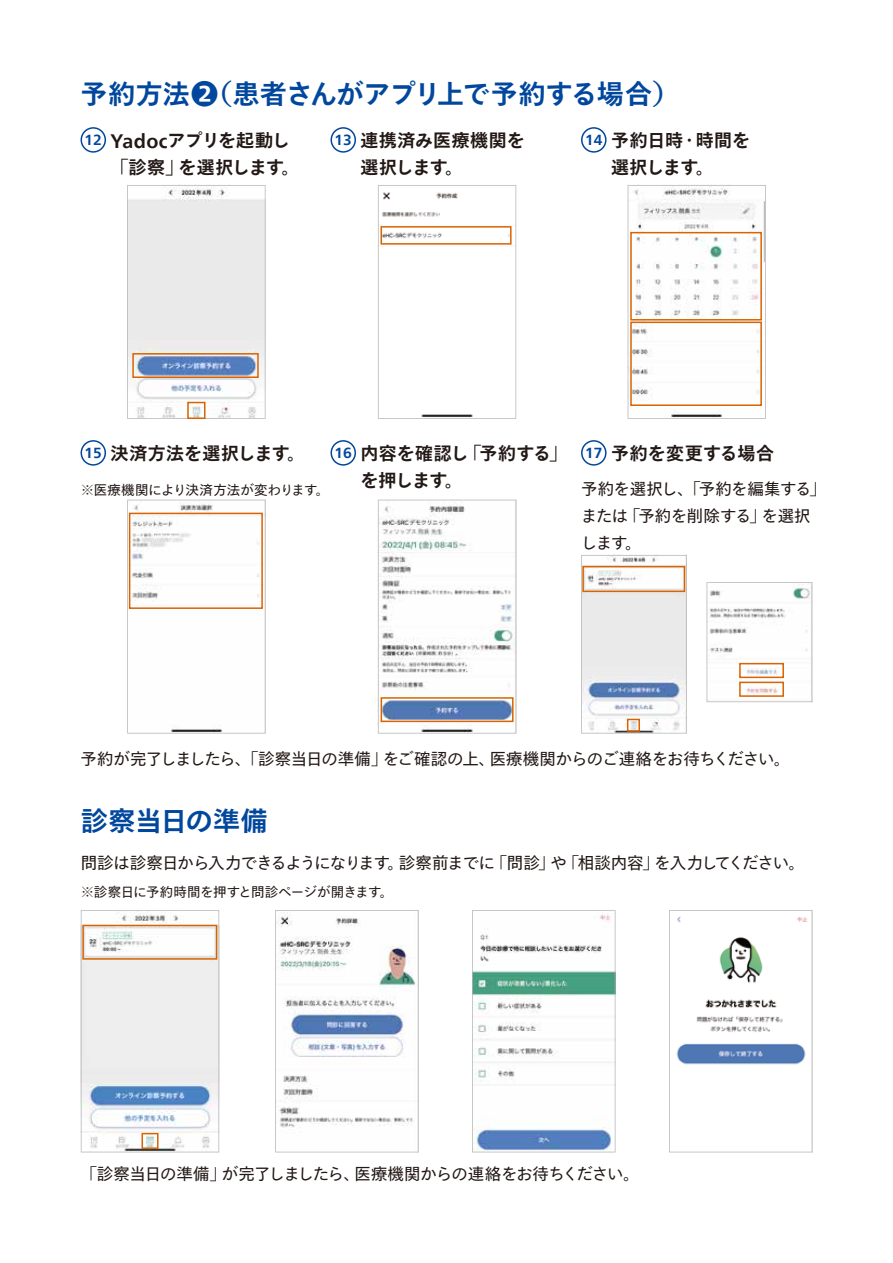
<style>
.page{position:relative;width:893px;height:1263px;background:#fff}
.page>*{position:absolute;margin:0;border:0;box-sizing:border-box;transform-origin:0 0}
.t1{font:700 27px "Tazugane Gothic Std N";letter-spacing:-.005em;color:#00479d}
.t2{font:700 18px/27px "Tazugane Gothic Std N";letter-spacing:.005em;color:#221815}
.t3{font:700 18px/27px "Tazugane Gothic Std N";letter-spacing:-.045em;color:#221815}
.t4{font:700 18px/27px "Tazugane Gothic Std N";letter-spacing:-.02em;color:#221815}
.t5{font:16.5px/27px "Tazugane Gothic Std N";letter-spacing:-.045em;color:#221815}
.t6{font:700 14.55px "Neue Frutiger World";color:#00479d}
.t7{font:13.5px "Tazugane Gothic Std N";letter-spacing:-.035em;color:#221815}
.t8{font:13.5px "Tazugane Gothic Std N";letter-spacing:-.01em;color:#221815}
.s1{font-family:"Neue Frutiger World";font-size:19.5px}
.s2{font-family:"Neue Frutiger World";font-size:14.55px;color:#00479d}
</style>
<div class="page">
<svg style="left:127px;top:500px;width:139px;height:233px"></svg>
<svg style="left:378px;top:500px;width:138px;height:233px"></svg>
<svg style="left:581px;top:555px;width:106px;height:178px"></svg>
<svg style="left:127px;top:185px;width:139px;height:234px"></svg>
<svg style="left:378px;top:185px;width:138px;height:234px"></svg>
<div style="left:187px;top:402px;width:18px;height:17px;border:2px solid #d96300"></div>
<div style="left:132px;top:353px;width:127px;height:25px;border:2px solid #d96300"></div>
<div style="left:381px;top:697px;width:133px;height:25px;border:2px solid #d96300"></div>
<div style="left:380px;top:226px;width:132px;height:19px;border:2px solid #d96300"></div>
<svg style="left:81px;top:127px;width:25px;height:26px"></svg>
<svg style="left:330px;top:127px;width:26px;height:26px"></svg>
<svg style="left:581px;top:127px;width:26px;height:26px"></svg>
<svg style="left:81px;top:440px;width:25px;height:26px"></svg>
<svg style="left:330px;top:440px;width:26px;height:26px"></svg>
<svg style="left:581px;top:440px;width:26px;height:26px"></svg>
<svg style="left:81px;top:910px;width:138px;height:242px"></svg>
<div style="left:141px;top:1133px;width:18px;height:16px;border:2px solid #d96300"></div>
<div style="left:82px;top:925px;width:135px;height:35px;border:2px solid #d96300"></div>
<svg style="left:628px;top:185px;width:138px;height:234px"></svg>
<svg style="left:669px;top:910px;width:143px;height:242px"></svg>
<svg style="left:472px;top:910px;width:143px;height:242px"></svg>
<svg style="left:275px;top:910px;width:144px;height:242px"></svg>
<div style="left:129px;top:513px;width:134px;height:96px;border:2px solid #d96300"></div>
<div style="left:582px;top:566px;width:103px;height:26px;border:2px solid #d96300"></div>
<svg style="left:707px;top:582px;width:105px;height:120px"></svg>
<div style="left:739px;top:663px;width:45px;height:15px;border:2px solid #d96300"></div>
<div style="left:739px;top:682px;width:45px;height:15px;border:2px solid #d96300"></div>
<div style="left:627px;top:719px;width:13px;height:13px;border:2px solid #d96300"></div>
<h1 class="t1" style="left:80px;top:75px;width:601px">予約方法❷（患者さんがアプリ上で予約する場合）</h1>
<p class="t3" style="left:111px;top:129px;width:190px"><span class="s1">Yadoc</span>アプリを起動し「診察」を選択します。</p>
<p class="t6" style="left:335px;top:127px;width:19px">13</p>
<p class="t4" style="left:611px;top:129px;width:141px">予約日時・時間を選択します。</p>
<p class="t6" style="left:85px;top:127px;width:19px">12</p>
<p class="t2" style="left:361px;top:129px;width:166px">連携済み医療機関を選択します。</p>
<p class="t6" style="left:585px;top:127px;width:19px">14</p>
<p class="t2" style="left:85px;top:442px;width:222px"><span class="s2">15</span> 決済方法を選択します。</p>
<p class="t8" style="left:81px;top:481px;width:250px">※医療機関により決済方法が変わります。</p>
<p class="t6" style="left:335px;top:440px;width:19px">16</p>
<p class="t2" style="left:585px;top:442px;width:191px"><span class="s2">17</span> 予約を変更する場合</p>
<p class="t5" style="left:581px;top:476px;width:247px">予約を選択し、「予約を編集する」または「予約を削除する」を選択します。</p>
<p class="t2" style="left:361px;top:442px;width:209px">内容を確認し「予約する」を押します。</p>
<p class="t5" style="left:81px;top:746px;width:711px">予約が完了しましたら、「診察当日の準備」をご確認の上、医療機関からのご連絡をお待ちください。</p>
<h1 class="t1" style="left:81px;top:802px;width:189px">診察当日の準備</h1>
<p class="t5" style="left:81px;top:850px;width:725px">問診は診察日から入力できるようになります。診察前までに「問診」や「相談内容」を入力してください。</p>
<p class="t7" style="left:81px;top:883px;width:314px">※診察日に予約時間を押すと問診ページが開きます。</p>
<p class="t5" style="left:81px;top:1161px;width:560px">「診察当日の準備」が完了しましたら、医療機関からの連絡をお待ちください。</p>
</div>
